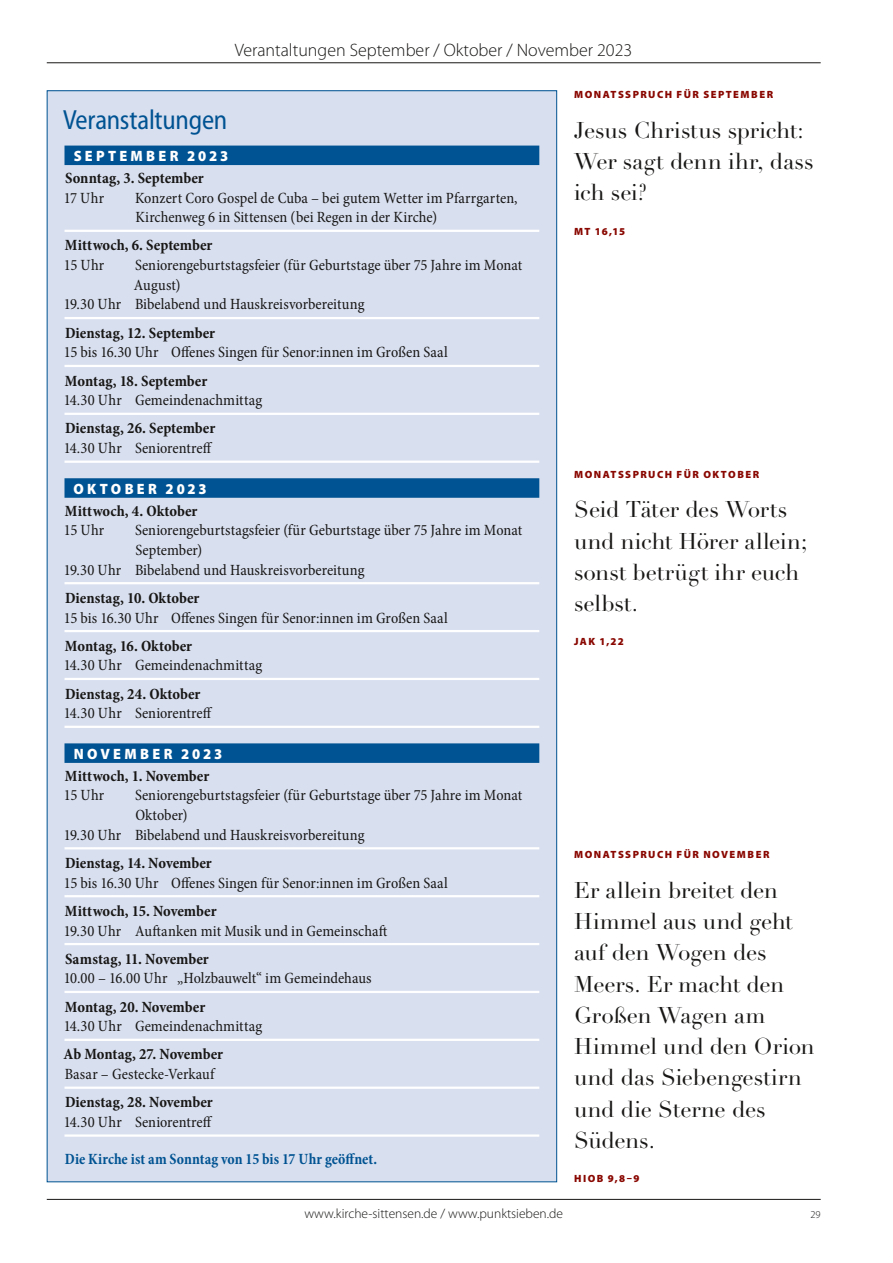
<style>
.page{position:relative;width:893px;height:1263px;background:#fff}
.page>*{position:absolute;margin:0;border:0;box-sizing:border-box;transform-origin:0 0}
._010_Überschrift{font:semi-condensed 27.75px "Myriad Pro";letter-spacing:-.01em;color:#005392;scale:.95 1}
.t1{font:22.5px/31.2px "Didot LT Std";letter-spacing:-.01em;color:#181716}
.t2{font:300 18px "Myriad Pro";color:#181716}
.Absatzformat_3{font:condensed 15.75px/19.6px "Minion Pro";color:#181716}
.Absatzformat_1{font:700 condensed 15.75px "Minion Pro";color:#181716}
.Absatzformat_2{font:condensed 15.75px/19.6px "Minion Pro";color:#181716}
._060_Gottesdienst_fett{font:700 condensed 15.75px "Minion Pro";letter-spacing:.005em;color:#005392;scale:.95 1}
.monat{font:900 15px "Myriad Pro";letter-spacing:.23em;color:#fff;scale:.95 1}
.t3{font:300 13.5px "Myriad Pro";color:#181716}
.t4{font:900 10.5px "Myriad Pro";letter-spacing:.14em;color:#890700}
.t5{font:300 10.5px "Myriad Pro";color:#181716}
</style>
<div class="page">
<hr style="left:47px;top:62px;width:774px;height:1px;background:#181716">
<div style="left:47px;top:91px;width:510px;height:1091px;background:#d8dfef"></div>
<div style="left:64px;top:146px;width:475px;height:19px;background:#005392"></div>
<hr style="left:64px;top:230px;width:475px;height:2px;background:#fff">
<hr style="left:64px;top:317px;width:475px;height:2px;background:#fff">
<hr style="left:64px;top:365px;width:475px;height:2px;background:#fff">
<hr style="left:64px;top:413px;width:475px;height:2px;background:#fff">
<hr style="left:64px;top:461px;width:475px;height:2px;background:#fff">
<div style="left:64px;top:478px;width:475px;height:20px;background:#005392"></div>
<hr style="left:64px;top:582px;width:475px;height:2px;background:#fff">
<hr style="left:64px;top:630px;width:475px;height:2px;background:#fff">
<hr style="left:64px;top:678px;width:475px;height:2px;background:#fff">
<hr style="left:64px;top:726px;width:475px;height:2px;background:#fff">
<div style="left:64px;top:743px;width:475px;height:20px;background:#005392"></div>
<hr style="left:64px;top:847px;width:475px;height:2px;background:#fff">
<hr style="left:64px;top:895px;width:475px;height:2px;background:#fff">
<hr style="left:64px;top:943px;width:475px;height:2px;background:#fff">
<hr style="left:64px;top:991px;width:475px;height:2px;background:#fff">
<hr style="left:64px;top:1039px;width:475px;height:2px;background:#fff">
<hr style="left:64px;top:1086px;width:475px;height:3px;background:#fff">
<hr style="left:64px;top:1134px;width:475px;height:3px;background:#fff">
<hr style="left:47px;top:1199px;width:774px;height:1px;background:#181716">
<p class="t2" style="left:235px;top:39px;width:399px">Verantaltungen September / Oktober / November 2023</p>
<p class="_010_Überschrift" style="left:63px;top:103px;width:174px">Veranstaltungen</p>
<p class="monat" style="left:74px;top:146px;width:164px">SEPTEMBER 2023</p>
<p class="Absatzformat_1" style="left:65px;top:167px;width:140px">Sonntag, 3. September</p>
<p class="Absatzformat_3" style="left:64px;top:188px;width:42px">17 Uhr</p>
<p class="Absatzformat_3" style="left:135px;top:188px;width:384px">Konzert Coro Gospel de Cuba – bei gutem Wetter im Pfarrgarten,<br>Kirchenweg 6 in Sittensen (bei Regen in der Kirche)</p>
<p class="Absatzformat_1" style="left:65px;top:235px;width:149px">Mittwoch, 6. September</p>
<p class="Absatzformat_2" style="left:64px;top:255px;width:42px">15 Uhr</p>
<p class="Absatzformat_2" style="left:134px;top:255px;width:390px">Seniorengeburtstagsfeier (für Geburtstage über 75 Jahre im Monat<br>August)</p>
<p class="Absatzformat_3" style="left:64px;top:295px;width:302px">19.30 Uhr Bibelabend und Hauskreisvorbereitung</p>
<p class="Absatzformat_1" style="left:65px;top:322px;width:152px">Dienstag, 12. September</p>
<p class="Absatzformat_3" style="left:64px;top:343px;width:386px">15 bis 16.30 Uhr Offenes Singen für Senor:innen im Großen Saal</p>
<p class="Absatzformat_1" style="left:65px;top:370px;width:144px">Montag, 18. September</p>
<p class="Absatzformat_3" style="left:64px;top:391px;width:200px">14.30 Uhr Gemeindenachmittag</p>
<p class="Absatzformat_1" style="left:65px;top:418px;width:152px">Dienstag, 26. September</p>
<p class="Absatzformat_3" style="left:64px;top:438px;width:150px">14.30 Uhr Seniorentreff</p>
<p class="monat" style="left:73px;top:478px;width:142px">OKTOBER 2023</p>
<p class="Absatzformat_1" style="left:65px;top:500px;width:134px">Mittwoch, 4. Oktober</p>
<p class="Absatzformat_2" style="left:64px;top:521px;width:42px">15 Uhr</p>
<p class="Absatzformat_2" style="left:135px;top:521px;width:389px">Seniorengeburtstagsfeier (für Geburtstage über 75 Jahre im Monat<br>September)</p>
<p class="Absatzformat_3" style="left:64px;top:560px;width:302px">19.30 Uhr Bibelabend und Hauskreisvorbereitung</p>
<p class="Absatzformat_1" style="left:65px;top:587px;width:136px">Dienstag, 10. Oktober</p>
<p class="Absatzformat_3" style="left:64px;top:608px;width:386px">15 bis 16.30 Uhr Offenes Singen für Senor:innen im Großen Saal</p>
<p class="Absatzformat_1" style="left:65px;top:635px;width:129px">Montag, 16. Oktober</p>
<p class="Absatzformat_3" style="left:64px;top:656px;width:200px">14.30 Uhr Gemeindenachmittag</p>
<p class="Absatzformat_1" style="left:65px;top:683px;width:137px">Dienstag, 24. Oktober</p>
<p class="Absatzformat_3" style="left:64px;top:704px;width:150px">14.30 Uhr Seniorentreff</p>
<p class="monat" style="left:74px;top:744px;width:158px">NOVEMBER 2023</p>
<p class="Absatzformat_1" style="left:65px;top:765px;width:146px">Mittwoch, 1. November</p>
<p class="Absatzformat_2" style="left:64px;top:786px;width:42px">15 Uhr</p>
<p class="Absatzformat_2" style="left:135px;top:786px;width:389px">Seniorengeburtstagsfeier (für Geburtstage über 75 Jahre im Monat<br>Oktober)</p>
<p class="Absatzformat_3" style="left:64px;top:825px;width:302px">19.30 Uhr Bibelabend und Hauskreisvorbereitung</p>
<p class="Absatzformat_1" style="left:65px;top:852px;width:148px">Dienstag, 14. November</p>
<p class="Absatzformat_3" style="left:64px;top:873px;width:386px">15 bis 16.30 Uhr Offenes Singen für Senor:innen im Großen Saal</p>
<p class="Absatzformat_1" style="left:65px;top:900px;width:153px">Mittwoch, 15. November</p>
<p class="Absatzformat_3" style="left:64px;top:921px;width:325px">19.30 Uhr Auftanken mit Musik und in Gemeinschaft</p>
<p class="Absatzformat_1" style="left:65px;top:948px;width:145px">Samstag, 11. November</p>
<p class="Absatzformat_3" style="left:64px;top:969px;width:310px">10.00 – 16.00 Uhr „Holzbauwelt“ im Gemeindehaus</p>
<p class="Absatzformat_1" style="left:65px;top:996px;width:142px">Montag, 20. November</p>
<p class="Absatzformat_3" style="left:64px;top:1017px;width:200px">14.30 Uhr Gemeindenachmittag</p>
<p class="Absatzformat_1" style="left:63px;top:1043px;width:161px">Ab Montag, 27. November</p>
<p class="Absatzformat_3" style="left:65px;top:1064px;width:151px">Basar – Gestecke-Verkauf</p>
<p class="Absatzformat_1" style="left:65px;top:1091px;width:149px">Dienstag, 28. November</p>
<p class="Absatzformat_3" style="left:64px;top:1112px;width:150px">14.30 Uhr Seniorentreff</p>
<p class="_060_Gottesdienst_fett" style="left:65px;top:1148px;width:330px">Die Kirche ist am Sonntag von 15 bis 17 Uhr geöffnet.</p>
<p class="t4" style="left:574px;top:88px;width:201px">MONATSSPRUCH FÜR SEPTEMBER</p>
<p class="t1" style="left:574px;top:115px;width:241px">Jesus Christus spricht:<br>Wer sagt denn ihr, dass ich sei?</p>
<p class="t4" style="left:574px;top:224px;width:53px">MT 16,15</p>
<p class="t4" style="left:574px;top:467px;width:187px">MONATSSPRUCH FÜR OKTOBER</p>
<p class="t1" style="left:574px;top:495px;width:235px">Seid Täter des Worts und nicht Hörer allein; sonst betrügt ihr euch selbst.</p>
<p class="t4" style="left:574px;top:635px;width:51px">JAK 1,22</p>
<p class="t4" style="left:574px;top:848px;width:197px">MONATSSPRUCH FÜR NOVEMBER</p>
<p class="t1" style="left:574px;top:875px;width:242px">Er allein breitet den<br>Himmel aus und geht auf den Wogen des<br>Meers. Er macht den<br>Großen Wagen am<br>Himmel und den Orion und das Siebengestirn und die Sterne des<br>Südens.</p>
<p class="t4" style="left:574px;top:1171px;width:67px">HIOB 9,8–9</p>
<p class="t3" style="left:304px;top:1205px;width:260px">www.kirche-sittensen.de / www.punktsieben.de</p>
<p class="t5" style="left:810px;top:1208px;width:12px">29</p>
</div>
